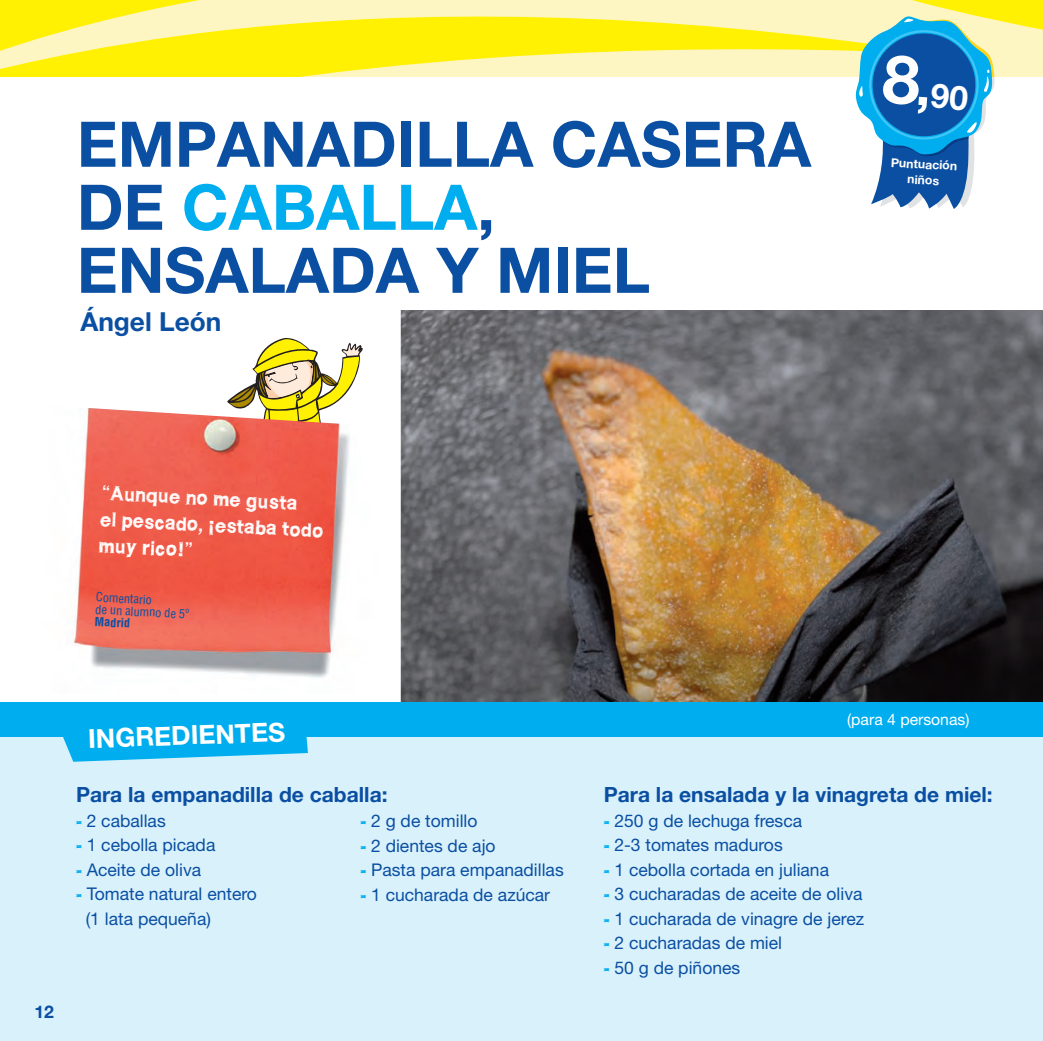
<style>
.page{position:relative;width:1043px;height:1041px;background:#fff}
.page>*{position:absolute;margin:0;border:0;box-sizing:border-box;transform-origin:0 0}
.t1{font:700 63px/63px "Helvetica Neue LT Std";color:#0a4fa2}
.t2{font:700 26.25px "Helvetica Neue LT Std";color:#fff}
.t3{font:700 26.25px "Helvetica Neue LT Std";color:#0a4fa2}
.t4{font:700 21px "Helvetica Neue LT Std";color:#0a4fa2}
.t5{font:19.25px/26.2px "WCROUGHTRAD Bta";color:#fff}
.t6{font:17.5px/24.5px "Helvetica Neue LT Std";color:#0a4fa2}
.t7{font:700 17.5px "Helvetica Neue LT Std";color:#0a4fa2}
.t8{font:15.75px "Helvetica Neue LT Std";color:#fff}
.t9{font:condensed 12.25px/12.2px "Helvetica";color:#0a4fa2}
.t10{font:700 12.25px/15.8px "Helvetica Neue LT Std";color:#fff;text-align:center}
.t11{font:700 condensed 12.25px "Helvetica";color:#0a4fa2}
.s1{color:#00aeef}
.s2{font-family:"WCROUGHTRAD Bta";color:#00aeef}
</style>
<div class="page">
<svg style="left:227px;top:338px;width:136px;height:67px"></svg>
<img style="left:70px;top:405px;width:280px;height:273px">
<svg style="left:0;top:0;width:1042px;height:76px;background:#fef361"></svg>
<div style="left:0;top:736px;width:1042px;height:305px;background:#d9f1fb"></div>
<img style="left:401px;top:310px;width:641px;height:392px">
<div style="left:0;top:702px;width:1042px;height:34px;background:#00aeef"></div>
<svg style="left:52px;top:736px;width:256px;height:25px;background:#2abbf1"></svg>
<svg style="left:853px;top:16px;width:143px;height:193px"></svg>
<h1 class="t1" style="left:77px;top:119px;width:735px">EMPANADILLA CASERA<br>DE <span class="s1">CABALLA</span>,<br>ENSALADA Y MIEL</h1>
<h2 class="t3" style="left:80px;top:312px;width:142px">Ángel León</h2>
<p class="t10" style="left:891px;top:156px;width:68px;rotate:3deg">Puntuación niños</p>
<p class="t5" style="left:102px;top:482px;width:225px;rotate:3deg">“Aunque no me gusta<br>el pescado, ¡estaba todo muy rico!”</p>
<p class="t9" style="left:96px;top:591px;width:95px;rotate:3deg">Comentario<br>de un alumno de 5º</p>
<p class="t11" style="left:95px;top:616px;width:37px;rotate:3deg">Madrid</p>
<h2 class="t2" style="left:88px;top:729px;width:198px;rotate:-2deg">INGREDIENTES</h2>
<p class="t4" style="left:76px;top:787px;width:313px">Para la empanadilla de caballa:</p>
<p class="t6" style="left:76px;top:810px;width:91px"><span class="s2">-</span> 2 caballas</p>
<p class="t6" style="left:76px;top:834px;width:141px"><span class="s2">-</span> 1 cebolla picada</p>
<p class="t6" style="left:76px;top:859px;width:127px"><span class="s2">-</span> Aceite de oliva</p>
<p class="t6" style="left:86px;top:883px;width:173px;text-indent:-10px"><span class="s2">-</span> Tomate natural entero (1 lata pequeña)</p>
<p class="t6" style="left:360px;top:810px;width:118px"><span class="s2">-</span> 2 g de tomillo</p>
<p class="t6" style="left:360px;top:835px;width:137px"><span class="s2">-</span> 2 dientes de ajo</p>
<p class="t6" style="left:360px;top:859px;width:205px"><span class="s2">-</span> Pasta para empanadillas</p>
<p class="t6" style="left:360px;top:884px;width:191px"><span class="s2">-</span> 1 cucharada de azúcar</p>
<p class="t7" style="left:34px;top:1005px;width:21px">12</p>
<p class="t8" style="left:847px;top:713px;width:124px">(para 4 personas)</p>
<p class="t4" style="left:603px;top:787px;width:390px">Para la ensalada y la vinagreta de miel:</p>
<p class="t6" style="left:603px;top:810px;width:200px"><span class="s2">-</span> 250 g de lechuga fresca</p>
<p class="t6" style="left:603px;top:834px;width:180px"><span class="s2">-</span> 2-3 tomates maduros</p>
<p class="t6" style="left:603px;top:859px;width:227px"><span class="s2">-</span> 1 cebolla cortada en juliana</p>
<p class="t6" style="left:603px;top:883px;width:260px"><span class="s2">-</span> 3 cucharadas de aceite de oliva</p>
<p class="t6" style="left:603px;top:908px;width:262px"><span class="s2">-</span> 1 cucharada de vinagre de jerez</p>
<p class="t6" style="left:603px;top:932px;width:180px"><span class="s2">-</span> 2 cucharadas de miel</p>
<p class="t6" style="left:603px;top:957px;width:138px"><span class="s2">-</span> 50 g de piñones</p>
</div>
